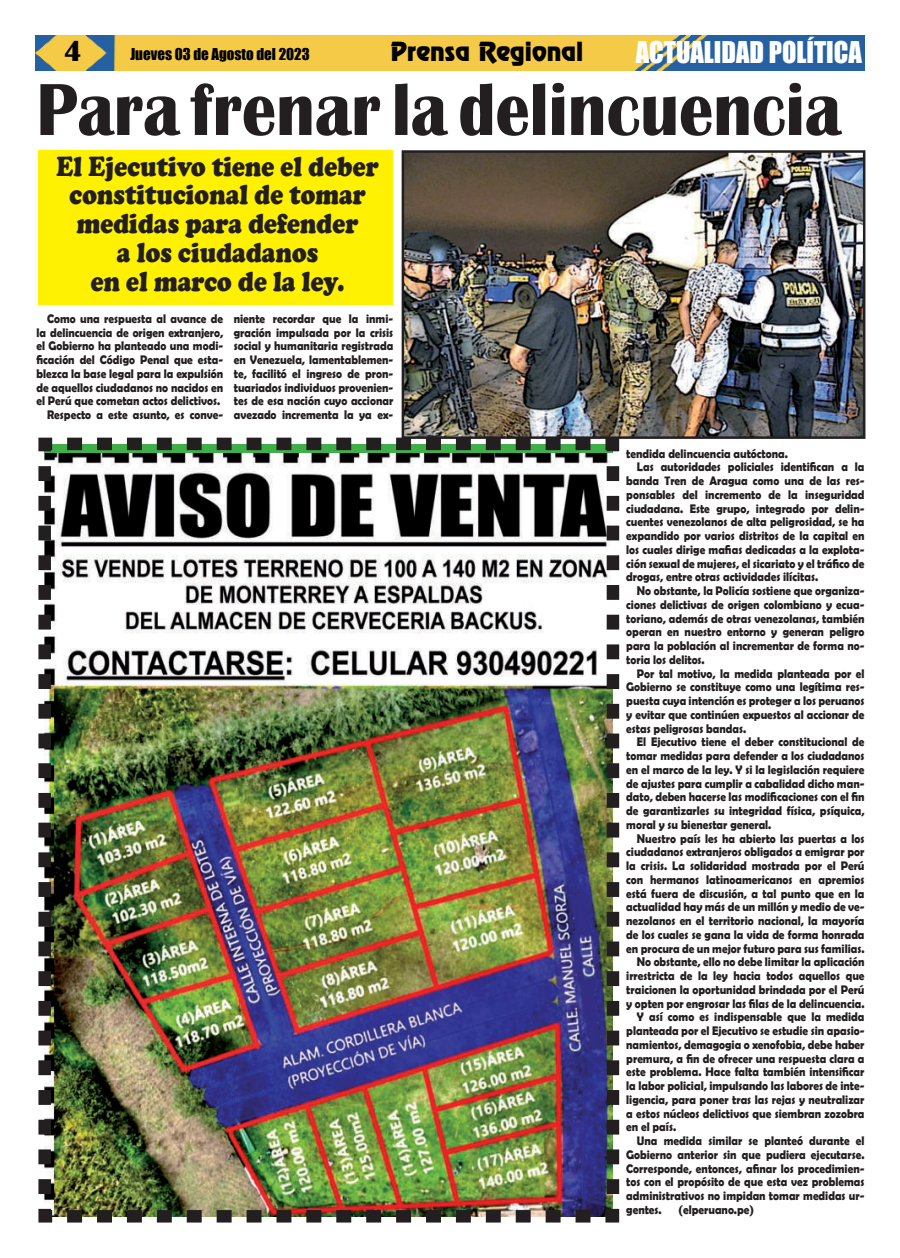
<style>
.page{position:relative;width:900px;height:1258px;background:#fff}
.page>*{position:absolute;margin:0;border:0;box-sizing:border-box;transform-origin:0 0}
.t1{font:700 76.25px "Britannic";color:#231f20;scale:.9 1}
.t2{font:700 30px "Britannic";color:#000}
.t3{font:900 28.75px/28.8px "Cooper";color:#231f20;text-align:center;scale:.85 1}
.t4{font:27.5px "Impact";color:#fff;scale:.96 1}
.t5{font:23.75px "Renfrew Normal";color:#000}
.t6{font:15px "Impact";color:#000}
.t7{font:700 12.5px/13.8px "Berlin Sans FB Demi";color:#231f20;text-align:right;scale:.9 1}
</style>
<div class="page">
<img style="left:35px;top:35px;width:830px;height:36px">
<img style="left:38px;top:431px;width:582px;height:792px">
<div style="left:38px;top:150px;width:355px;height:154px;background:#fff101"></div>
<img style="left:406px;top:154px;width:455px;height:281px">
<div style="left:402px;top:150px;width:463px;height:289px;border:3px solid #231f20"></div>
<h2 class="t2" style="left:64px;top:36px;width:20px">4</h2>
<p class="t6" style="left:130px;top:47px;width:181px">Jueves 03 de Agosto del 2023</p>
<h3 class="t5" style="left:390px;top:41px;width:194px">Prensa Regional</h3>
<h3 class="t4" style="left:636px;top:39px;width:237px">ACTUALIDAD POLÍTICA</h3>
<h1 class="t1" style="left:36px;top:70px;width:896px">Para frenar la delincuencia</h1>
<h3 class="t3" style="left:56px;top:154px;width:382px">El Ejecutivo tiene el deber constitucional de tomar medidas para defender<br>a los ciudadanos<br>en el marco de la ley.</h3>
<p class="t7" style="left:36px;top:312px;width:209px">Como una respuesta al avance de la delincuencia de origen extranjero, el Gobierno ha planteado una modi&shy;ficación del Código Penal que esta&shy;blezca la base legal para la expulsión de aquellos ciudadanos no nacidos en el Perú que cometan actos delictivos.<br>Respecto a este asunto, es conve-</p>
<p class="t7" style="left:626px;top:447px;width:181px">tendida delincuencia autóctona.</p>
<p class="t7" style="left:637px;top:460px;width:254px">Las autoridades policiales identifican a la</p>
<p class="t7" style="left:626px;top:474px;width:266px">banda Tren de Aragua como una de las res-</p>
<p class="t7" style="left:626px;top:488px;width:266px">ponsables del incremento de la inseguridad</p>
<p class="t7" style="left:626px;top:502px;width:266px">ciudadana. Este grupo, integrado por delin-</p>
<p class="t7" style="left:626px;top:516px;width:266px">cuentes venezolanos de alta peligrosidad, se ha</p>
<p class="t7" style="left:626px;top:529px;width:266px">expandido por varios distritos de la capital en</p>
<p class="t7" style="left:626px;top:542px;width:266px">los cuales dirige mafias dedicadas a la explota-</p>
<p class="t7" style="left:626px;top:556px;width:266px">ción sexual de mujeres, el sicariato y el tráfico de</p>
<p class="t7" style="left:626px;top:571px;width:215px">drogas, entre otras actividades ilícitas.</p>
<p class="t7" style="left:637px;top:584px;width:254px">No obstante, la Policía sostiene que organiza-</p>
<p class="t7" style="left:626px;top:598px;width:266px">ciones delictivas de origen colombiano y ecua-</p>
<p class="t7" style="left:626px;top:612px;width:266px">toriano, además de otras venezolanas, también</p>
<p class="t7" style="left:626px;top:626px;width:266px">operan en nuestro entorno y generan peligro</p>
<p class="t7" style="left:626px;top:639px;width:266px">para la población al incrementar de forma no-</p>
<p class="t7" style="left:626px;top:653px;width:89px">toria los delitos.</p>
<p class="t7" style="left:637px;top:667px;width:254px">Por tal motivo, la medida planteada por el</p>
<p class="t7" style="left:626px;top:681px;width:266px">Gobierno se constituye como una legítima res-</p>
<p class="t7" style="left:626px;top:694px;width:266px">puesta cuya intención es proteger a los peruanos</p>
<p class="t7" style="left:626px;top:708px;width:266px">y evitar que continúen expuestos al accionar de</p>
<p class="t7" style="left:626px;top:722px;width:135px">estas peligrosas bandas.</p>
<p class="t7" style="left:637px;top:736px;width:254px">El Ejecutivo tiene el deber constitucional de</p>
<p class="t7" style="left:626px;top:749px;width:266px">tomar medidas para defender a los ciudadanos</p>
<p class="t7" style="left:626px;top:763px;width:266px">en el marco de la ley. Y si la legislación requiere</p>
<p class="t7" style="left:626px;top:777px;width:266px">de ajustes para cumplir a cabalidad dicho man-</p>
<p class="t7" style="left:626px;top:790px;width:266px">dato, deben hacerse las modificaciones con el fin</p>
<p class="t7" style="left:626px;top:804px;width:266px">de garantizarles su integridad física, psíquica,</p>
<p class="t7" style="left:626px;top:818px;width:163px">moral y su bienestar general.</p>
<p class="t7" style="left:637px;top:832px;width:254px">Nuestro país les ha abierto las puertas a los</p>
<p class="t7" style="left:626px;top:846px;width:266px">ciudadanos extranjeros obligados a emigrar por</p>
<p class="t7" style="left:626px;top:859px;width:266px">la crisis. La solidaridad mostrada por el Perú</p>
<p class="t7" style="left:626px;top:873px;width:266px">con hermanos latinoamericanos en apremios</p>
<p class="t7" style="left:626px;top:887px;width:266px">está fuera de discusión, a tal punto que en la</p>
<p class="t7" style="left:626px;top:901px;width:266px">actualidad hay más de un millón y medio de ve-</p>
<p class="t7" style="left:626px;top:914px;width:266px">nezolanos en el territorio nacional, la mayoría</p>
<p class="t7" style="left:626px;top:928px;width:266px">de los cuales se gana la vida de forma honrada</p>
<p class="t7" style="left:626px;top:942px;width:266px">en procura de un mejor futuro para sus familias.</p>
<p class="t7" style="left:637px;top:956px;width:254px">No obstante, ello no debe limitar la aplicación</p>
<p class="t7" style="left:626px;top:969px;width:266px">irrestricta de la ley hacia todos aquellos que</p>
<p class="t7" style="left:626px;top:983px;width:266px">traicionen la oportunidad brindada por el Perú</p>
<p class="t7" style="left:626px;top:996px;width:266px">y opten por engrosar las filas de la delincuencia.</p>
<p class="t7" style="left:637px;top:1011px;width:254px">Y así como es indispensable que la medida</p>
<p class="t7" style="left:626px;top:1024px;width:266px">planteada por el Ejecutivo se estudie sin apasio-</p>
<p class="t7" style="left:626px;top:1038px;width:266px">namientos, demagogia o xenofobia, debe haber</p>
<p class="t7" style="left:626px;top:1051px;width:266px">premura, a fin de ofrecer una respuesta clara a</p>
<p class="t7" style="left:626px;top:1065px;width:266px">este problema. Hace falta también intensificar</p>
<p class="t7" style="left:626px;top:1079px;width:266px">la labor policial, impulsando las labores de inte-</p>
<p class="t7" style="left:626px;top:1093px;width:266px">ligencia, para poner tras las rejas y neutralizar</p>
<p class="t7" style="left:626px;top:1107px;width:266px">a estos núcleos delictivos que siembran zozobra</p>
<p class="t7" style="left:626px;top:1121px;width:57px">en el país.</p>
<p class="t7" style="left:637px;top:1134px;width:254px">Una medida similar se planteó durante el</p>
<p class="t7" style="left:626px;top:1148px;width:266px">Gobierno anterior sin que pudiera ejecutarse.</p>
<p class="t7" style="left:626px;top:1161px;width:266px">Corresponde, entonces, afinar los procedimien-</p>
<p class="t7" style="left:626px;top:1176px;width:266px">tos con el propósito de que esta vez problemas</p>
<p class="t7" style="left:626px;top:1189px;width:266px">administrativos no impidan tomar medidas ur-</p>
<p class="t7" style="left:626px;top:1203px;width:41px">gentes.</p>
<p class="t7" style="left:679px;top:1203px;width:85px">(elperuano.pe)</p>
<p class="t7" style="left:234px;top:312px;width:179px;text-align:justify">niente recordar que la inmi&shy;gración impulsada por la crisis social y humanitaria registrada en Venezuela, lamentablemen&shy;te, facilitó el ingreso de pron&shy;tuariados individuos provenien&shy;tes de esa nación cuyo accionar avezado incrementa la ya ex-</p>
</div>
